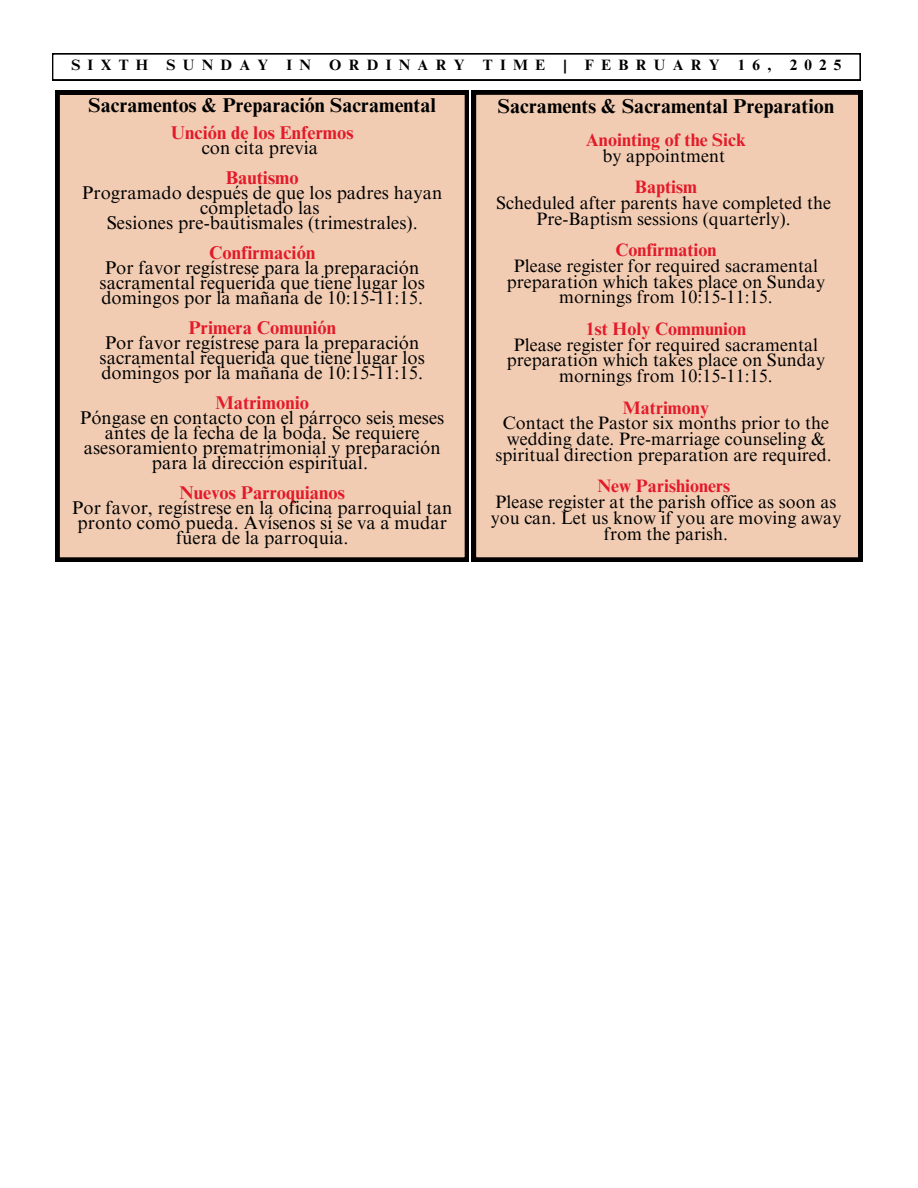
<style>
.page{position:relative;width:918px;height:1188px;background:#fff}
.page>*{position:absolute;margin:0;border:0;box-sizing:border-box;transform-origin:0 0}
.t1{font:700 20.1px "Times NRMT Pro";letter-spacing:.005em;color:#000}
.t2{font:700 19.95px "Times NRMT Pro";letter-spacing:.005em;color:#000}
.t3{font:18.45px/15px "Times NRMT Pro";letter-spacing:.005em;color:#000;text-align:center}
.t4{font:700 18.45px/15px "Times NRMT Pro";letter-spacing:.005em;color:#e31a2a;text-align:center}
.t5{font:18px/15.8px "Times NRMT Pro";letter-spacing:.005em;color:#000;text-align:center}
.t6{font:700 18px/15.8px "Times NRMT Pro";letter-spacing:.005em;color:#e31a2a;text-align:center}
.t7{font:700 15px "Times NRMT Pro";letter-spacing:.485em;color:#000}
.s1{font-weight:400;color:#000}
.s2{font-weight:700;color:#e31a2a}
</style>
<div class="page">
<div style="left:472px;top:90px;width:390px;height:472px;background:#f1ccb3"></div>
<div style="left:55px;top:91px;width:414px;height:471px;background:#f1ccb3"></div>
<svg style="left:52px;top:54px;width:809px;height:26px"></svg>
<h3 class="t7" style="left:71px;top:60px;width:772px">SIXTH SUNDAY IN ORDINARY TIME | FEBRUARY 16, 2025</h3>
<h2 class="t2" style="left:89px;top:98px;width:349px">Sacramentos &amp; Preparación Sacramental</h2>
<h1 class="t4" style="left:171px;top:127px;width:184px">Unción de los Enfermos <span class="s1">con cita previa</span></h1>
<h3 class="t3" style="left:82px;top:172px;width:362px"><span class="s2">Bautismo<br></span>Programado después de que los padres hayan completado las<br>Sesiones pre-bautismales (trimestrales).</h3>
<h3 class="t3" style="left:100px;top:247px;width:327px"><span class="s2">Confirmación<br></span>Por favor regístrese para la preparación sacramental requerida que tiene lugar los domingos por la mañana de 10:15-11:15.</h3>
<h3 class="t3" style="left:100px;top:322px;width:327px"><span class="s2">Primera Comunión<br></span>Por favor regístrese para la preparación sacramental requerida que tiene lugar los domingos por la mañana de 10:15-11:15.</h3>
<h3 class="t3" style="left:80px;top:397px;width:366px"><span class="s2">Matrimonio<br></span>Póngase en contacto con el párroco seis meses antes de la fecha de la boda. Se requiere asesoramiento prematrimonial y preparación para la dirección espiritual.</h3>
<h3 class="t3" style="left:72px;top:488px;width:382px"><span class="s2">Nuevos Parroquianos<br></span>Por favor, regístrese en la oficina parroquial tan pronto como pueda. Avísenos si se va a mudar fuera de la parroquia.</h3>
<p class="t1" style="left:498px;top:99px;width:338px">Sacraments &amp; Sacramental Preparation</p>
<h1 class="t6" style="left:586px;top:134px;width:162px">Anointing of the Sick <span class="s1">by appointment</span></h1>
<h2 class="t5" style="left:496px;top:181px;width:336px"><span class="s2">Baptism<br></span>Scheduled after parents have completed the<br>Pre-Baptism sessions (quarterly).</h2>
<h2 class="t5" style="left:507px;top:244px;width:320px"><span class="s2">Confirmation<br></span>Please register for required sacramental preparation which takes place on Sunday mornings from 10:15-11:15.</h2>
<h2 class="t5" style="left:507px;top:323px;width:320px"><span class="s2">1st Holy Communion<br></span>Please register for required sacramental preparation which takes place on Sunday mornings from 10:15-11:15.</h2>
<h2 class="t5" style="left:496px;top:402px;width:338px"><span class="s2">Matrimony<br></span>Contact the Pastor six months prior to the wedding date. Pre-marriage counseling &amp; spiritual direction preparation are required.</h2>
<h2 class="t5" style="left:491px;top:481px;width:352px"><span class="s2">New Parishioners<br></span>Please register at the parish office as soon as you can. Let us know if you are moving away from the parish.</h2>
</div>
